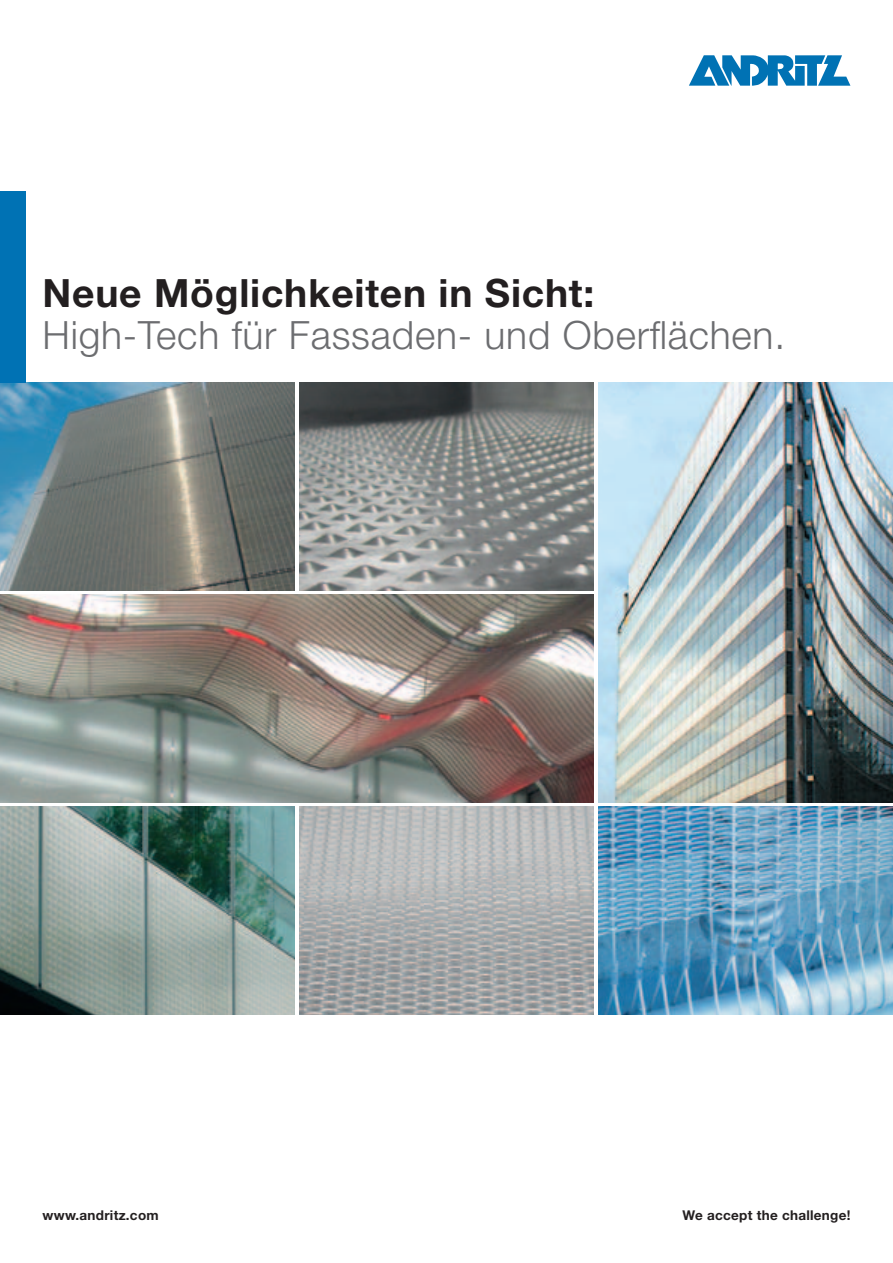
<style>
.page{position:relative;width:893px;height:1263px;background:#fff}
.page>*{position:absolute;margin:0;border:0;box-sizing:border-box;transform-origin:0 0}
.t1{font:300 39px "Helvetica Neue LT Std";letter-spacing:.02em;color:#6c6d70}
.t2{font:700 39px "Helvetica Neue LT Std";letter-spacing:.02em;color:#231f20}
.t3{font:700 13.5px "Helvetica Neue LT Std";letter-spacing:.02em;color:#231f20}
</style>
<div class="page">
<img style="left:598px;top:383px;width:295px;height:419px">
<img style="left:299px;top:383px;width:295px;height:207px">
<img style="left:0;top:595px;width:594px;height:207px">
<img style="left:0;top:807px;width:295px;height:207px">
<img style="left:598px;top:807px;width:295px;height:207px">
<img style="left:299px;top:807px;width:295px;height:207px">
<img style="left:0;top:383px;width:295px;height:207px">
<div style="left:0;top:191px;width:26px;height:192px;background:#0072b4"></div>
<svg style="left:689px;top:55px;width:161px;height:31px"></svg>
<h1 class="t2" style="left:43px;top:269px;width:553px">Neue Möglichkeiten in Sicht:</h1>
<h1 class="t1" style="left:43px;top:311px;width:744px">High-Tech für Fassaden- und Oberflächen.</h1>
<p class="t3" style="left:43px;top:1207px;width:118px">www.andritz.com</p>
<p class="t3" style="left:682px;top:1207px;width:169px">We accept the challenge!</p>
</div>
